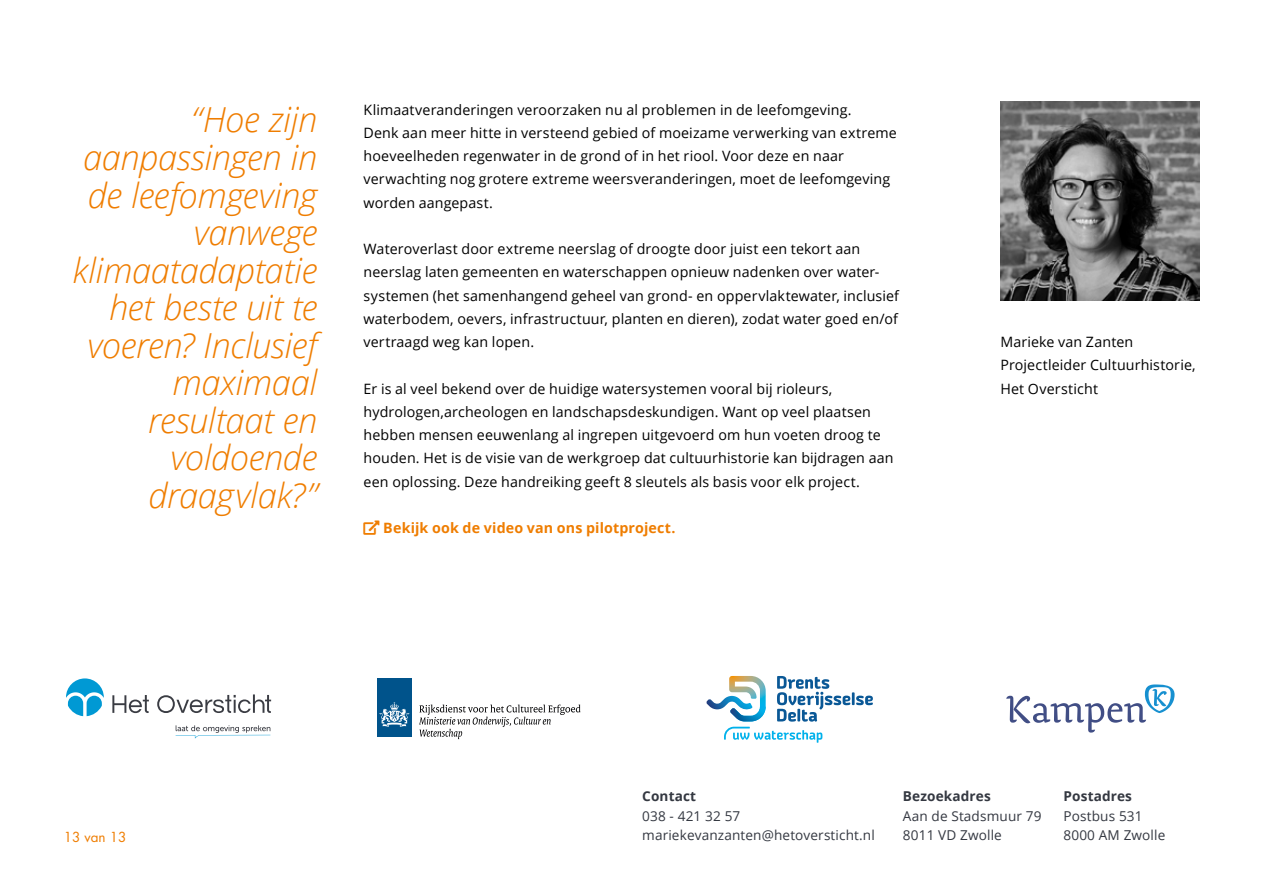
<style>
.page{position:relative;width:1263px;height:893px;background:#fff}
.page>*{position:absolute;margin:0;border:0;box-sizing:border-box;transform-origin:0 0}
.t1{font:italic 300 34.5px/37.5px "Open Sans";letter-spacing:-.01em;color:#ef7d00;text-align:right}
.t2{font:14.25px/23.2px "Open Sans";letter-spacing:.01em;color:#000}
.t3{font:700 14.25px "Open Sans";letter-spacing:.01em;color:#ef7d00}
.t4{font:13.65px/19.2px "Open Sans";letter-spacing:.01em;color:#343841}
.t5{font:700 13.65px "Open Sans";letter-spacing:.01em;color:#343841}
.t6{font:13.5px "Futura";color:#ef7d00}
</style>
<div class="page">
<img style="left:1000px;top:101px;width:199px;height:200px">
<div style="left:377px;top:678px;width:34px;height:58px;background:#00538b"></div>
<svg style="left:379px;top:702px;width:30px;height:25px"></svg>
<svg style="left:419px;top:705px;width:161px;height:34px"></svg>
<svg style="left:1006px;top:684px;width:168px;height:49px"></svg>
<svg style="left:706px;top:676px;width:167px;height:67px"></svg>
<svg style="left:66px;top:678px;width:38px;height:38px"></svg>
<svg style="left:157px;top:694px;width:114px;height:19px"></svg>
<svg style="left:112px;top:695px;width:37px;height:18px"></svg>
<svg style="left:176px;top:725px;width:94px;height:14px"></svg>
<h1 class="t1" style="left:72px;top:100px;width:246px">“Hoe zijn aanpassingen in de leefomgeving vanwege klimaatadaptatie het beste uit te voeren? Inclusief maximaal resultaat en voldoende draagvlak?”</h1>
<p class="t2" style="left:364px;top:97px;width:535px">Klimaatveranderingen veroorzaken nu al problemen in de leefomgeving.<br>Denk aan meer hitte in versteend gebied of moeizame verwerking van extreme hoeveelheden regenwater in de grond of in het riool. Voor deze en naar verwachting nog grotere extreme weersveranderingen, moet de leefomgeving worden aangepast.</p>
<p class="t2" style="left:364px;top:237px;width:537px">Wateroverlast door extreme neerslag of droogte door juist een tekort aan neerslag laten gemeenten en waterschappen opnieuw nadenken over water&shy;systemen (het samenhangend geheel van grond- en oppervlaktewater, inclusief waterbodem, oevers, infrastructuur, planten en dieren), zodat water goed en/of vertraagd weg kan lopen.</p>
<p class="t2" style="left:364px;top:376px;width:531px">Er is al veel bekend over de huidige watersystemen vooral bij rioleurs, hydrologen,archeologen en landschapsdeskundigen. Want op veel plaatsen hebben mensen eeuwenlang al ingrepen uitgevoerd om hun voeten droog te houden. Het is de visie van de werkgroep dat cultuurhistorie kan bijdragen aan een oplossing. Deze handreiking geeft 8 sleutels als basis voor elk project.</p>
<p class="t3" style="left:383px;top:518px;width:294px">Bekijk ook de video van ons pilotproject.</p>
<p class="t2" style="left:1000px;top:330px;width:197px">Marieke van Zanten<br>Projectleider Cultuurhistorie,<br>Het Oversticht</p>
<p class="t6" style="left:64px;top:827px;width:64px">13 van 13</p>
<p class="t5" style="left:642px;top:787px;width:55px">Contact</p>
<p class="t4" style="left:642px;top:806px;width:234px">038 - 421 32 57 mariekevanzanten@hetoversticht.nl</p>
<p class="t5" style="left:903px;top:787px;width:89px">Bezoekadres</p>
<p class="t4" style="left:903px;top:806px;width:140px">Aan de Stadsmuur 79<br>8011 VD Zwolle</p>
<p class="t5" style="left:1063px;top:787px;width:70px">Postadres</p>
<p class="t4" style="left:1063px;top:806px;width:103px">Postbus 531<br>8000 AM Zwolle</p>
</div>
